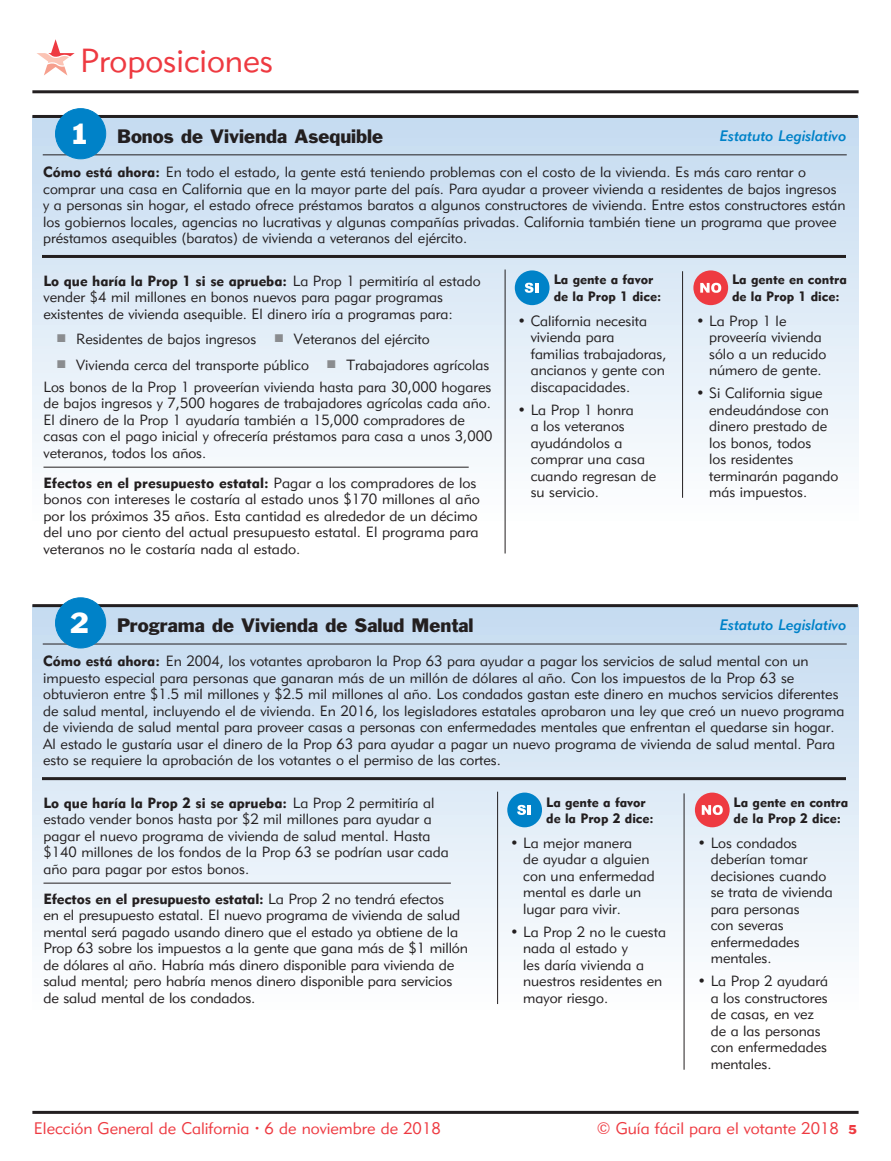
<style>
.page{position:relative;width:891px;height:1161px;background:#fff}
.page>*{position:absolute;margin:0;border:0;box-sizing:border-box;transform-origin:0 0}
.t1{font:33px "Geometric 415 BT Lite A";color:#ee3a41}
.t2{font:27px "Franklin Gothic";color:#fff}
.t3{font:18px "Franklin Gothic";color:#231f20}
.t4{font:16.5px "Geometric 415 BT Lite A";color:#ee3a41}
.t5{font:15px "Geometric 415 BT Medium Italic A";color:#0082c8}
.t6{font:14.7px/16.5px "Geometric 415 BT Lite A";color:#231f20}
.t7{font:14.7px "Geometric 415 BT Black A";color:#231f20}
.t8{font:13.5px/16.5px "Geometric 415 BT Black A";color:#231f20}
.s1{font-family:"Geometric 415 BT Black A"}
.s2{font-family:"Geometric 415 BT Lite A"}
.s3{font-family:"Franklin Gothic";font-size:12px}
</style>
<div class="page">
<hr style="left:32px;top:90px;width:827px;height:3px;background:#231f20">
<hr style="left:32px;top:1111px;width:827px;height:3px;background:#231f20">
<svg style="left:37px;top:39px;width:38px;height:37px"></svg>
<div style="left:32px;top:117px;width:827px;height:405px;background:linear-gradient(to bottom,#c3daef,#fefeff)"></div>
<hr style="left:42px;top:255px;width:804px;height:3px;background:#231f20">
<hr style="left:505px;top:270px;width:1px;height:284px;background:#231f20">
<hr style="left:682px;top:271px;width:1px;height:227px;background:#231f20">
<hr style="left:44px;top:467px;width:425px;height:1px;background:#231f20">
<hr style="left:32px;top:115px;width:826px;height:3px;background:#231f20">
<div style="left:693px;top:270px;width:35px;height:35px;background:#ee3a41;border-radius:50%"></div>
<svg style="left:700px;top:283px;width:21px;height:10px"></svg>
<div style="left:515px;top:270px;width:35px;height:35px;background:#0082c8;border-radius:50%"></div>
<svg style="left:525px;top:283px;width:13px;height:10px"></svg>
<hr style="left:43px;top:154px;width:804px;height:1px;background:#231f20">
<div style="left:56px;top:109px;width:50px;height:50px;background:#0082c8;border-radius:50%"></div>
<div style="left:55px;top:108px;width:51px;height:51px;border:1px solid #0082c8;border-radius:50%"></div>
<div style="left:32px;top:606px;width:827px;height:405px;background:linear-gradient(to bottom,#c4dbf0,#fdfefe)"></div>
<hr style="left:42px;top:777px;width:804px;height:3px;background:#231f20">
<hr style="left:497px;top:792px;width:1px;height:212px;background:#231f20">
<hr style="left:684px;top:793px;width:1px;height:277px;background:#231f20">
<hr style="left:44px;top:883px;width:407px;height:1px;background:#231f20">
<hr style="left:32px;top:604px;width:826px;height:3px;background:#231f20">
<div style="left:695px;top:793px;width:35px;height:34px;background:#ee3a41;border-radius:50%"></div>
<svg style="left:702px;top:805px;width:21px;height:10px"></svg>
<div style="left:507px;top:793px;width:35px;height:34px;background:#0082c8;border-radius:50%"></div>
<svg style="left:517px;top:805px;width:14px;height:10px"></svg>
<hr style="left:43px;top:644px;width:804px;height:1px;background:#231f20">
<div style="left:56px;top:598px;width:50px;height:50px;background:#0082c8;border-radius:50%"></div>
<div style="left:55px;top:598px;width:51px;height:50px;border:1px solid #0082c8;border-radius:50%"></div>
<h1 class="t1" style="left:80px;top:41px;width:194px">Proposiciones</h1>
<h2 class="t2" style="left:70px;top:117px;width:21px">1</h2>
<p class="t3" style="left:117px;top:124px;width:268px">Bonos de Vivienda Asequible</p>
<p class="t5" style="left:720px;top:127px;width:128px">Estatuto Legislativo</p>
<p class="t6" style="left:43px;top:164px;width:804px"><span class="s1">Cómo está ahora:</span> En todo el estado, la gente está teniendo problemas con el costo de la vivienda. Es más caro rentar o comprar una casa en California que en la mayor parte del país. Para ayudar a proveer vivienda a residentes de bajos ingresos y a personas sin hogar, el estado ofrece préstamos baratos a algunos constructores de vivienda. Entre estos constructores están los gobiernos locales, agencias no lucrativas y algunas compañías privadas. California también tiene un programa que provee préstamos asequibles (baratos) de vivienda a veteranos del ejército.</p>
<p class="t7" style="left:44px;top:271px;width:439px">Lo que haría la Prop 1 si se aprueba: <span class="s2">La Prop 1 permitiría al estado</span></p>
<p class="t6" style="left:44px;top:288px;width:411px">vender $4 mil millones en bonos nuevos para pagar programas existentes de vivienda asequible. El dinero iría a programas para:</p>
<p class="t6" style="left:57px;top:331px;width:201px"><sup>■</sup> Residentes de bajos ingresos</p>
<p class="t6" style="left:275px;top:331px;width:157px"><sup>■</sup> Veteranos del ejército</p>
<p class="t6" style="left:57px;top:356px;width:253px"><sup>■</sup> Vivienda cerca del transporte público</p>
<p class="t6" style="left:43px;top:354px;width:449px;line-height:21.9px;text-align:right"><sup>■</sup> Trabajadores agrícolas<br>Los bonos de la Prop 1 proveerían vivienda hasta para 30,000 hogares</p>
<p class="t6" style="left:43px;top:395px;width:450px">de bajos ingresos y 7,500 hogares de trabajadores agrícolas cada año.<br>El dinero de la Prop 1 ayudaría también a 15,000 compradores de casas con el pago inicial y ofrecería préstamos para casa a unos 3,000 veteranos, todos los años.</p>
<p class="t7" style="left:44px;top:474px;width:435px">Efectos en el presupuesto estatal: <span class="s2">Pagar a los compradores de los</span></p>
<p class="t6" style="left:44px;top:491px;width:438px">bonos con intereses le costaría al estado unos $170 millones al año por los próximos 35 años. Esta cantidad es alrededor de un décimo del uno por ciento del actual presupuesto estatal. El programa para veteranos no le costaría nada al estado.</p>
<h2 class="t2" style="left:70px;top:606px;width:21px">2</h2>
<p class="t3" style="left:117px;top:614px;width:358px">Programa de Vivienda de Salud Mental</p>
<p class="t8" style="left:554px;top:271px;width:109px">La gente a favor de la Prop 1 dice:</p>
<p class="t6" style="left:531px;top:312px;width:137px;text-indent:-13px">• California necesita vivienda para familias trabajadoras, ancianos y gente con discapacidades.</p>
<p class="t6" style="left:531px;top:401px;width:127px;text-indent:-13px">• La Prop 1 honra<br>a los veteranos ayudándolos a comprar una casa cuando regresan de su servicio.</p>
<p class="t8" style="left:732px;top:271px;width:116px">La gente en contra de la Prop 1 dice:</p>
<p class="t6" style="left:709px;top:312px;width:119px;text-indent:-13px">• La Prop 1 le proveería vivienda sólo a un reducido número de gente.</p>
<p class="t6" style="left:709px;top:385px;width:131px;text-indent:-13px">• Si California sigue endeudándose con dinero prestado de los bonos, todos<br>los residentes terminarán pagando más impuestos.</p>
<p class="t5" style="left:720px;top:616px;width:128px">Estatuto Legislativo</p>
<p class="t6" style="left:43px;top:653px;width:803px"><span class="s1">Cómo está ahora:</span> En 2004, los votantes aprobaron la Prop 63 para ayudar a pagar los servicios de salud mental con un impuesto especial para personas que ganaran más de un millón de dólares al año. Con los impuestos de la Prop 63 se obtuvieron entre $1.5 mil millones y $2.5 mil millones al año. Los condados gastan este dinero en muchos servicios diferentes de salud mental, incluyendo el de vivienda. En 2016, los legisladores estatales aprobaron una ley que creó un nuevo programa de vivienda de salud mental para proveer casas a personas con enfermedades mentales que enfrentan el quedarse sin hogar.<br>Al estado le gustaría usar el dinero de la Prop 63 para ayudar a pagar un nuevo programa de vivienda de salud mental. Para esto se requiere la aprobación de los votantes o el permiso de las cortes.</p>
<p class="t7" style="left:44px;top:794px;width:393px">Lo que haría la Prop 2 si se aprueba: <span class="s2">La Prop 2 permitiría al</span></p>
<p class="t6" style="left:44px;top:811px;width:407px">estado vender bonos hasta por $2 mil millones para ayudar a pagar el nuevo programa de vivienda de salud mental. Hasta $140 millones de los fondos de la Prop 63 se podrían usar cada año para pagar por estos bonos.</p>
<p class="t7" style="left:44px;top:890px;width:402px">Efectos en el presupuesto estatal: <span class="s2">La Prop 2 no tendrá efectos</span></p>
<p class="t6" style="left:44px;top:907px;width:426px">en el presupuesto estatal. El nuevo programa de vivienda de salud mental será pagado usando dinero que el estado ya obtiene de la Prop 63 sobre los impuestos a la gente que gana más de $1 millón de dólares al año. Habría más dinero disponible para vivienda de salud mental; pero habría menos dinero disponible para servicios de salud mental de los condados.</p>
<p class="t8" style="left:546px;top:793px;width:109px">La gente a favor de la Prop 2 dice:</p>
<p class="t6" style="left:523px;top:834px;width:133px;text-indent:-13px">• La mejor manera<br>de ayudar a alguien con una enfermedad mental es darle un lugar para vivir.</p>
<p class="t6" style="left:523px;top:923px;width:144px;text-indent:-13px">• La Prop 2 no le cuesta nada al estado y<br>les daría vivienda a nuestros residentes en mayor riesgo.</p>
<p class="t8" style="left:734px;top:793px;width:116px">La gente en contra de la Prop 2 dice:</p>
<p class="t6" style="left:711px;top:834px;width:124px;text-indent:-13px">• Los condados deberían tomar decisiones cuando se trata de vivienda para personas<br>con severas enfermedades mentales.</p>
<p class="t6" style="left:711px;top:973px;width:119px;text-indent:-13px">• La Prop 2 ayudará a los constructores de casas, en vez de a las personas con enfermedades mentales.</p>
<p class="t4" style="left:34px;top:1119px;width:408px">Elección General de California <span class="s1">·</span> 6 de noviembre de 2018</p>
<p class="t4" style="left:597px;top:1118px;width:262px">© Guía fácil para el votante 2018 <span class="s3">5</span></p>
</div>
